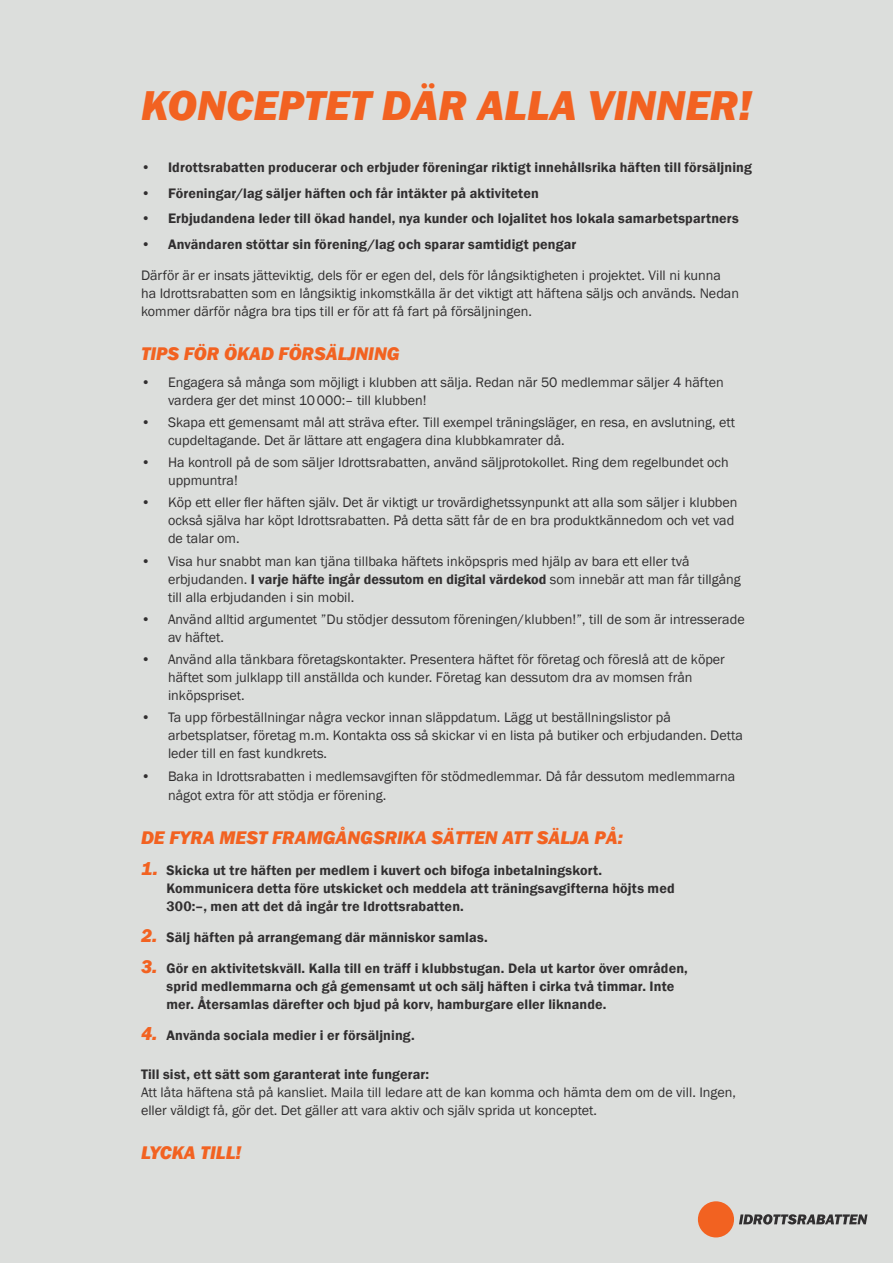
<style>
.page{position:relative;width:893px;height:1263px;background:#dcdedc}
.page>*{position:absolute;margin:0;border:0;box-sizing:border-box;transform-origin:0 0}
.t1{font:italic 800 42.9px "Franklin Gothic";color:#f26221}
.t2{font:italic 800 18.9px "Franklin Gothic";color:#f26221}
.t3{font:14.1px/18px "Franklin Gothic";color:#312f30}
.t4{font:600 14.1px/18px "Franklin Gothic";letter-spacing:.01em;color:#312f30}
.s1{font-weight:600}
.s2{font-weight:800;font-style:italic;font-size:18.9px;color:#f26221}
</style>
<div class="page">
<div style="left:698px;top:1201px;width:36px;height:36px;background:#f26221;border-radius:50%"></div>
<svg style="left:739px;top:1214px;width:128px;height:10px"></svg>
<p class="t1" style="left:141px;top:78px;width:612px">KONCEPTET DÄR ALLA VINNER!</p>
<p class="t4" style="left:141px;top:159px;width:612px">• Idrottsrabatten producerar och erbjuder föreningar riktigt innehållsrika häften till försäljning</p>
<p class="t4" style="left:141px;top:184px;width:399px">• Föreningar/lag säljer häften och får intäkter på aktiviteten</p>
<p class="t4" style="left:141px;top:210px;width:599px">• Erbjudandena leder till ökad handel, nya kunder och lojalitet hos lokala samarbetspartners</p>
<p class="t4" style="left:141px;top:235px;width:437px">• Användaren stöttar sin förening/lag och sparar samtidigt pengar</p>
<p class="t3" style="left:141px;top:267px;width:599px">Därför är er insats jätteviktig, dels för er egen del, dels för långsiktigheten i projektet. Vill ni kunna ha Idrottsrabatten som en långsiktig inkomstkälla är det viktigt att häftena säljs och används. Nedan kommer därför några bra tips till er för att få fart på försäljningen.</p>
<p class="t2" style="left:141px;top:341px;width:260px">TIPS FÖR ÖKAD FÖRSÄLJNING</p>
<p class="t3" style="left:168px;top:373px;width:557px;text-indent:-27px">• Engagera så många som möjligt i klubben att sälja. Redan när 50 medlemmar säljer 4 häften vardera ger det minst 10000:– till klubben!</p>
<p class="t3" style="left:168px;top:413px;width:569px;text-indent:-27px">• Skapa ett gemensamt mål att sträva efter. Till exempel träningsläger, en resa, en avslutning, ett cupdeltagande. Det är lättare att engagera dina klubbkamrater då.</p>
<p class="t3" style="left:168px;top:454px;width:562px;text-indent:-27px">• Ha kontroll på de som säljer Idrottsrabatten, använd säljprotokollet. Ring dem regelbundet och uppmuntra!</p>
<p class="t3" style="left:168px;top:494px;width:571px;text-indent:-27px">• Köp ett eller fler häften själv. Det är viktigt ur trovärdighetssynpunkt att alla som säljer i klubben också själva har köpt Idrottsrabatten. På detta sätt får de en bra produktkännedom och vet vad de talar om.</p>
<p class="t3" style="left:168px;top:552px;width:574px;text-indent:-27px">• Visa hur snabbt man kan tjäna tillbaka häftets inköpspris med hjälp av bara ett eller två erbjudanden. <span class="s1">I varje häfte ingår dessutom en digital värdekod</span> som innebär att man får tillgång till alla erbjudanden i sin mobil.</p>
<p class="t3" style="left:168px;top:610px;width:578px;text-indent:-27px">• Använd alltid argumentet ”Du stödjer dessutom föreningen/klubben!”, till de som är intresserade av häftet.</p>
<p class="t3" style="left:168px;top:651px;width:558px;text-indent:-27px">• Använd alla tänkbara företagskontakter. Presentera häftet för företag och föreslå att de köper häftet som julklapp till anställda och kunder. Företag kan dessutom dra av momsen från inköpspriset.</p>
<p class="t3" style="left:168px;top:709px;width:576px;text-indent:-27px">• Ta upp förbeställningar några veckor innan släppdatum. Lägg ut beställningslistor på arbetsplatser, företag m.m. Kontakta oss så skickar vi en lista på butiker och erbjudanden. Detta leder till en fast kundkrets.</p>
<p class="t3" style="left:168px;top:766px;width:569px;line-height:19.5px;text-indent:-27px">• Baka in Idrottsrabatten i medlemsavgiften för stödmedlemmar. Då får dessutom medlemmarna något extra för att stödja er förening.</p>
<p class="t2" style="left:141px;top:825px;width:483px">DE FYRA MEST FRAMGÅNGSRIKA SÄTTEN ATT SÄLJA PÅ:</p>
<p class="t4" style="left:167px;top:861px;width:510px;text-indent:-25px"><span class="s2">1.</span> Skicka ut tre häften per medlem i kuvert och bifoga inbetalningskort.<br>Kommunicera detta före utskicket och meddela att träningsavgifterna höjts med<br>300:–, men att det då ingår tre Idrottsrabatten.</p>
<p class="t4" style="left:141px;top:928px;width:348px"><span class="s2">2.</span> Sälj häften på arrangemang där människor samlas.</p>
<p class="t4" style="left:167px;top:959px;width:523px;text-indent:-25px"><span class="s2">3.</span> Gör en aktivitetskväll. Kalla till en träff i klubbstugan. Dela ut kartor över områden, sprid medlemmarna och gå gemensamt ut och sälj häften i cirka två timmar. Inte mer. Återsamlas därefter och bjud på korv, hamburgare eller liknande.</p>
<p class="t4" style="left:141px;top:1027px;width:275px"><span class="s2">4.</span> Använda sociala medier i er försäljning.</p>
<p class="t4" style="left:141px;top:1066px;width:290px">Till sist, ett sätt som garanterat inte fungerar:</p>
<p class="t3" style="left:141px;top:1084px;width:597px">Att låta häftena stå på kansliet. Maila till ledare att de kan komma och hämta dem om de vill. Ingen, eller väldigt få, gör det. Det gäller att vara aktiv och själv sprida ut konceptet.</p>
<p class="t2" style="left:141px;top:1140px;width:102px">LYCKA TILL!</p>
</div>
